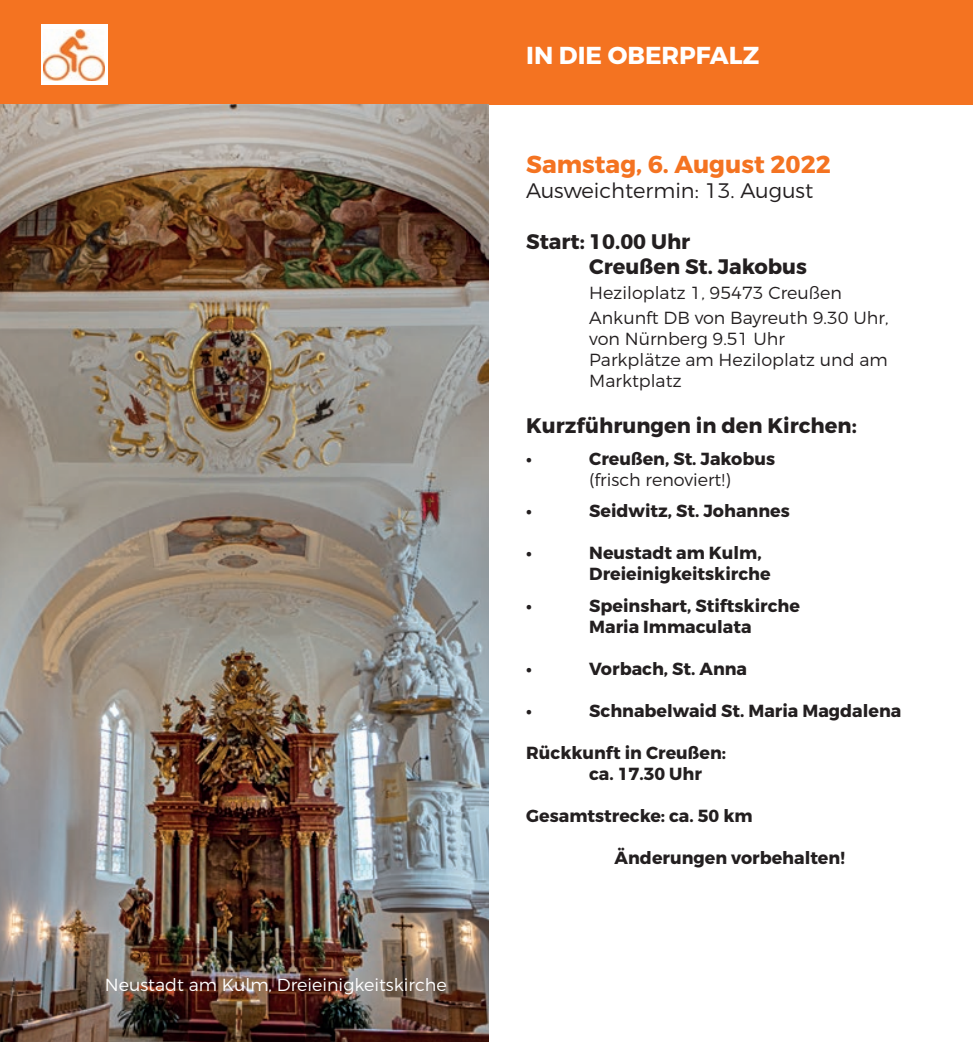
<style>
.page{position:relative;width:973px;height:1042px;background:#fff}
.page>*{position:absolute;margin:0;border:0;box-sizing:border-box;transform-origin:0 0}
.t1{font:700 24.5px "Montserrat";color:#f47321}
.t2{font:700 24.5px "Montserrat";color:#fff}
.t3{font:700 21px/25.2px "Montserrat";color:#231f20}
.t4{font:300 21px "Montserrat";color:#231f20}
.t5{font:700 17.5px/21px "Montserrat";color:#231f20}
.t6{font:300 17.5px/21px "Montserrat";color:#231f20}
.t7{font:300 17.5px "Montserrat";color:#fff}
</style>
<div class="page">
<div style="left:0;top:0;width:972px;height:104px;background:#f47321"></div>
<div style="left:41px;top:24px;width:67px;height:60px;background:#fff"></div>
<img style="left:43px;top:30px;width:61px;height:51px">
<img style="left:0;top:104px;width:488px;height:938px">
<p class="t7" style="left:105px;top:974px;width:343px">Neustadt am Kulm, Dreieinigkeitskirche</p>
<h1 class="t2" style="left:526px;top:40px;width:234px">IN DIE OBERPFALZ</h1>
<h1 class="t1" style="left:526px;top:149px;width:306px">Samstag, 6. August 2022</h1>
<p class="t4" style="left:526px;top:178px;width:288px">Ausweichtermin: 13. August</p>
<p class="t3" style="left:589px;top:229px;width:219px;text-indent:-63px">Start: 10.00 Uhr<br>Creußen St. Jakobus</p>
<p class="t6" style="left:589px;top:280px;width:301px;line-height:25.2px">Heziloplatz 1, 95473 Creußen<br>Ankunft DB von Bayreuth 9.30 Uhr,</p>
<p class="t6" style="left:589px;top:328px;width:300px">von Nürnberg 9.51 Uhr<br>Parkplätze am Heziloplatz und am<br>Marktplatz</p>
<p class="t3" style="left:526px;top:414px;width:332px">Kurzführungen in den Kirchen:</p>
<p class="t5" style="left:526px;top:448px;width:7px">•</p>
<p class="t5" style="left:589px;top:448px;width:187px">Creußen, St. Jakobus</p>
<p class="t6" style="left:589px;top:469px;width:143px">(frisch renoviert!)</p>
<p class="t5" style="left:526px;top:501px;width:7px">•</p>
<p class="t5" style="left:589px;top:501px;width:202px">Seidwitz, St. Johannes</p>
<p class="t5" style="left:526px;top:543px;width:7px">•</p>
<p class="t5" style="left:589px;top:543px;width:183px">Neustadt am Kulm,<br>Dreieinigkeitskirche</p>
<p class="t5" style="left:526px;top:595px;width:7px">•</p>
<p class="t5" style="left:589px;top:595px;width:212px">Speinshart, Stiftskirche<br>Maria Immaculata</p>
<p class="t5" style="left:526px;top:658px;width:7px">•</p>
<p class="t5" style="left:589px;top:658px;width:159px">Vorbach, St. Anna</p>
<p class="t5" style="left:526px;top:700px;width:7px">•</p>
<p class="t5" style="left:589px;top:700px;width:313px">Schnabelwaid St. Maria Magdalena</p>
<p class="t5" style="left:589px;top:742px;width:138px;text-indent:-63px">Rückkunft in Creußen: ca. 17.30 Uhr</p>
<p class="t5" style="left:526px;top:805px;width:228px">Gesamtstrecke: ca. 50 km</p>
<p class="t5" style="left:614px;top:847px;width:232px">Änderungen vorbehalten!</p>
</div>
